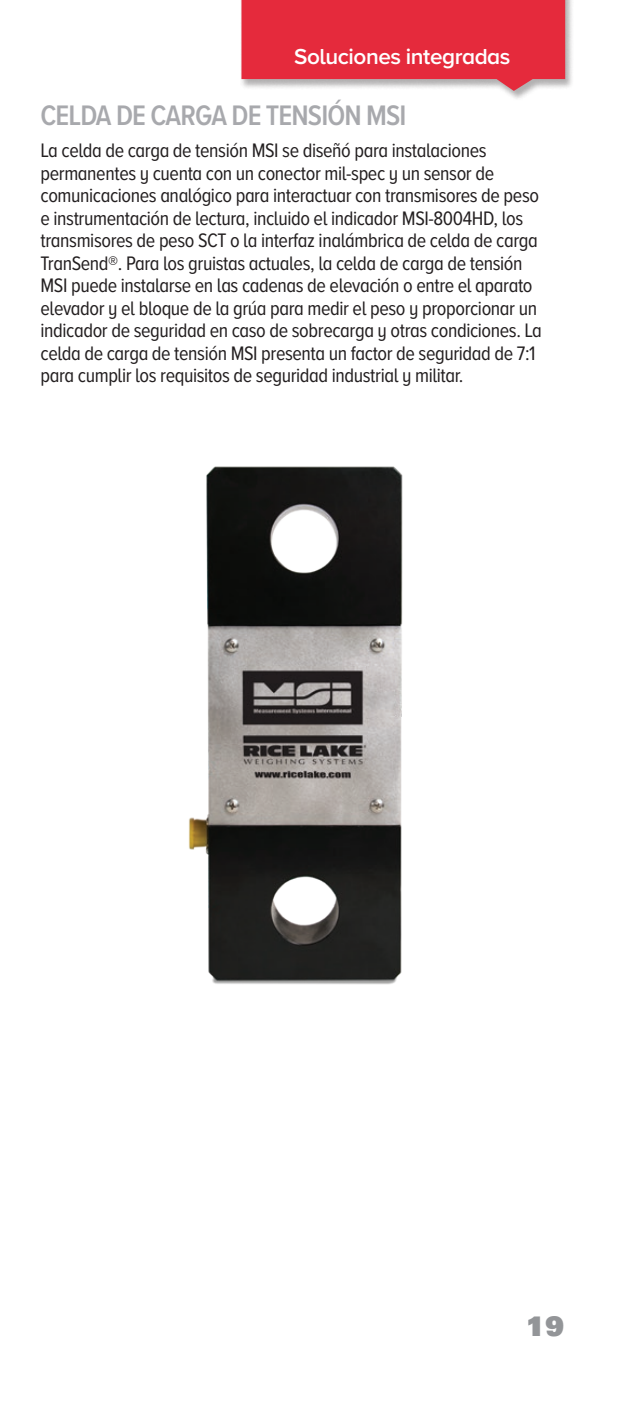
<style>
.page{position:relative;width:628px;height:1418px;background:#fff}
.page>*{position:absolute;margin:0;border:0;box-sizing:border-box;transform-origin:0 0}
.Product_Head_TOC_Pull{font:600 29.25px "Proxima Nova A Cond";letter-spacing:-.03em;color:#a8a9ad}
.t1{font:27px "Univers LT Std X Black";color:#939598}
.Product_Headers{font:600 22.5px "Proxima Nova A";letter-spacing:-.02em;color:#fff}
.Product_Body_Black{font:20.25px/22.5px "Proxima Nova A Cond";letter-spacing:-.02em;color:#231f20}
</style>
<div class="page">
<img style="left:188px;top:466px;width:215px;height:519px">
<div style="left:240px;top:0;width:333px;height:102px;background:#231f20;opacity:.35"></div>
<svg style="left:241px;top:0;width:324px;height:91px;background:#e33f4f"></svg>
<p class="Product_Headers" style="left:294px;top:40px;width:218px">Soluciones integradas</p>
<p class="Product_Head_TOC_Pull" style="left:40px;top:93px;width:367px">CELDA DE CARGA DE TENSIÓN MSI</p>
<p class="Product_Body_Black" style="left:40px;top:138px;width:503px">La celda de carga de tensión MSI se diseñó para instalaciones permanentes y cuenta con un conector mil-spec y un sensor de comunicaciones analógico para interactuar con transmisores de peso e instrumentación de lectura, incluido el indicador MSI-8004HD, los transmisores de peso SCT o la interfaz inalámbrica de celda de carga TranSend®. Para los gruistas actuales, la celda de carga de tensión MSI puede instalarse en las cadenas de elevación o entre el aparato elevador y el bloque de la grúa para medir el peso y proporcionar un indicador de seguridad en caso de sobrecarga y otras condiciones. La celda de carga de tensión MSI presenta un factor de seguridad de 7:1 para cumplir los requisitos de seguridad industrial y militar.</p>
<p class="t1" style="left:526px;top:1308px;width:40px">19</p>
</div>
